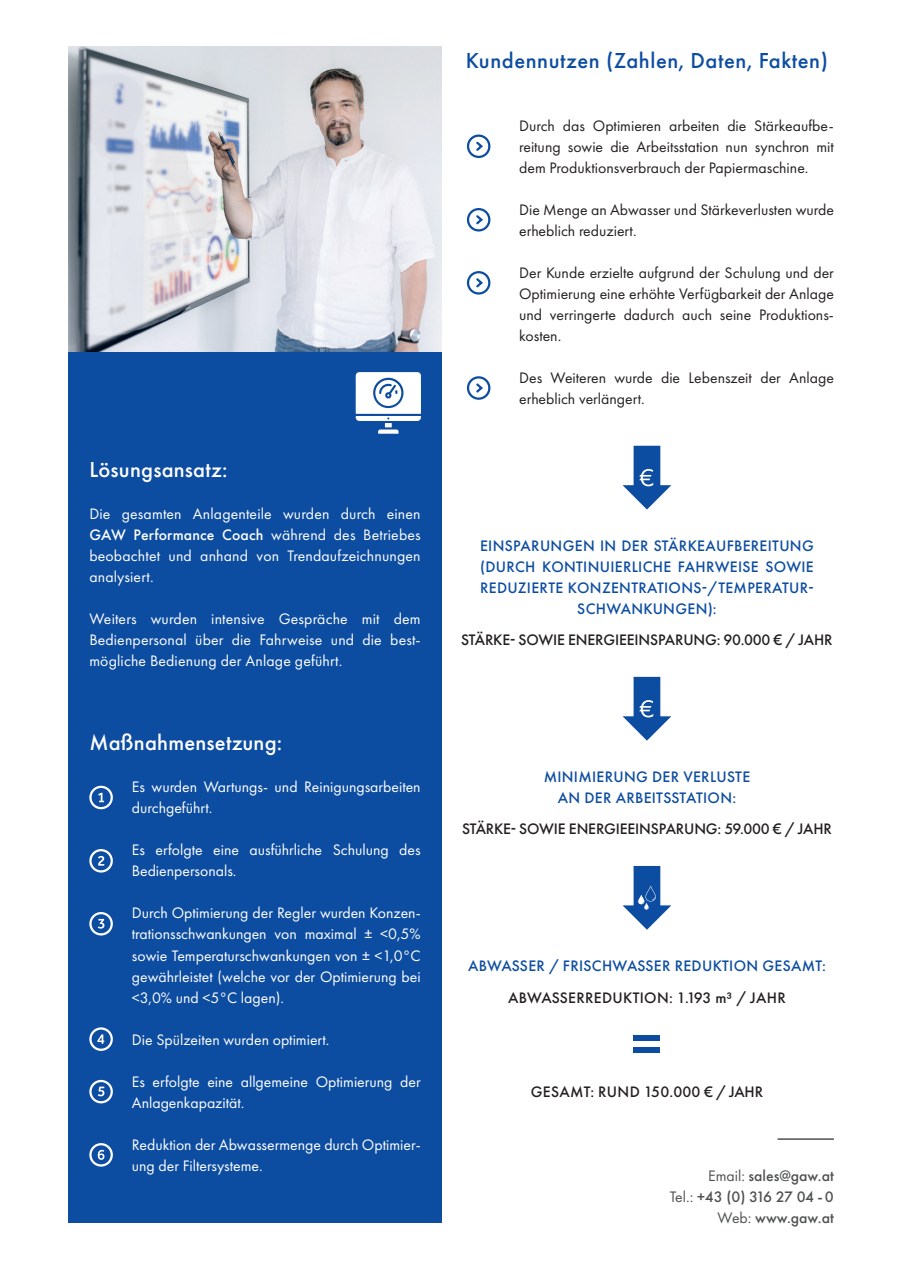
<style>
.page{position:relative;width:902px;height:1272px;background:#fff}
.page>*{position:absolute;margin:0;border:0;box-sizing:border-box;transform-origin:0 0}
.t1{font:500 22.5px "Futura PT";letter-spacing:.025em;color:#0d4da1}
.t2{font:500 22.5px "Futura PT";letter-spacing:.01em;color:#fff}
.t3{font:15.75px/21px "Futura PT";color:#fff}
.t4{font:15.75px/21px "Futura PT";color:#231f20;text-align:justify}
.t5{font:500 15.75px/21px "Futura PT";letter-spacing:.02em;color:#0d4da1;text-align:center}
.t6{font:500 15.75px "Futura PT";letter-spacing:-.01em;color:#231f20}
.t7{font:500 15.75px "Futura PT";letter-spacing:.02em;color:#231f20}
.t8{font:500 15.75px/21px "Futura PT";color:#4f5151;text-align:right}
.s1{font-weight:500}
.s2{font-weight:400}
</style>
<div class="page">
<div style="left:68px;top:351px;width:374px;height:872px;background:#0d4da1"></div>
<img style="left:68px;top:47px;width:374px;height:304px">
<hr style="left:777px;top:1138px;width:56px;height:1px;background:#4f5151">
<svg style="left:355px;top:372px;width:66px;height:62px"></svg>
<div style="left:89px;top:785px;width:24px;height:24px;border:2px solid #fff;border-radius:50%"></div>
<svg style="left:98px;top:792px;width:6px;height:10px"></svg>
<div style="left:89px;top:849px;width:24px;height:23px;border:2px solid #fff;border-radius:50%"></div>
<svg style="left:98px;top:856px;width:6px;height:9px"></svg>
<div style="left:89px;top:912px;width:24px;height:23px;border:2px solid #fff;border-radius:50%"></div>
<svg style="left:98px;top:918px;width:6px;height:10px"></svg>
<div style="left:89px;top:1027px;width:24px;height:23px;border:2px solid #fff;border-radius:50%"></div>
<svg style="left:97px;top:1034px;width:7px;height:9px"></svg>
<div style="left:89px;top:1079px;width:24px;height:24px;border:2px solid #fff;border-radius:50%"></div>
<svg style="left:98px;top:1086px;width:6px;height:10px"></svg>
<div style="left:89px;top:1143px;width:24px;height:23px;border:2px solid #fff;border-radius:50%"></div>
<svg style="left:98px;top:1149px;width:6px;height:10px"></svg>
<div style="left:467px;top:134px;width:23px;height:24px;border:2px solid #0d4da1;border-radius:50%"></div>
<svg style="left:476px;top:141px;width:7px;height:10px"></svg>
<div style="left:467px;top:208px;width:23px;height:23px;border:2px solid #0d4da1;border-radius:50%"></div>
<svg style="left:476px;top:215px;width:7px;height:10px"></svg>
<div style="left:467px;top:271px;width:23px;height:23px;border:2px solid #0d4da1;border-radius:50%"></div>
<svg style="left:476px;top:278px;width:7px;height:10px"></svg>
<div style="left:467px;top:376px;width:23px;height:24px;border:2px solid #0d4da1;border-radius:50%"></div>
<svg style="left:476px;top:383px;width:7px;height:10px"></svg>
<div style="left:633px;top:1035px;width:27px;height:5px;background:#0d4da1"></div>
<div style="left:633px;top:1047px;width:27px;height:6px;background:#0d4da1"></div>
<svg style="left:622px;top:866px;width:49px;height:63px"></svg>
<svg style="left:622px;top:677px;width:49px;height:63px"></svg>
<svg style="left:622px;top:446px;width:49px;height:63px"></svg>
<h1 class="t2" style="left:89px;top:456px;width:140px">Lösungsansatz:</h1>
<p class="t3" style="left:89px;top:503px;width:333px;text-align:justify">Die gesamten Anlagenteile wurden durch einen <span class="s1">GAW Performance Coach</span> während des Betriebes beobachtet und anhand von Trendaufzeichnungen analysiert.</p>
<p class="t3" style="left:89px;top:608px;width:333px;text-align:justify">Weiters wurden intensive Gespräche mit dem Bedienpersonal über die Fahrweise und die best&shy;mögliche Bedienung der Anlage geführt.</p>
<h1 class="t2" style="left:89px;top:729px;width:194px">Maßnahmensetzung:</h1>
<p class="t3" style="left:132px;top:776px;width:290px">Es wurden Wartungs- und Reinigungsarbeiten durchgeführt.</p>
<p class="t3" style="left:132px;top:839px;width:290px">Es erfolgte eine ausführliche Schulung des<br>Bedienpersonals.</p>
<p class="t3" style="left:132px;top:902px;width:290px;text-align:justify">Durch Optimierung der Regler wurden Konzen&shy;trationsschwankungen von maximal ± &lt;0,5% sowie Temperaturschwankungen von ± &lt;1,0°C gewährleistet (welche vor der Optimierung bei &lt;3,0% und &lt;5°C lagen).</p>
<p class="t3" style="left:132px;top:1028px;width:199px">Die Spülzeiten wurden optimiert.</p>
<p class="t3" style="left:132px;top:1070px;width:290px">Es erfolgte eine allgemeine Optimierung der<br>Anlagenkapazität.</p>
<p class="t3" style="left:132px;top:1133px;width:290px">Reduktion der Abwassermenge durch Optimier&shy;ung der Filtersysteme.</p>
<h1 class="t1" style="left:466px;top:46px;width:363px">Kundennutzen (Zahlen, Daten, Fakten)</h1>
<p class="t4" style="left:519px;top:115px;width:316px">Durch das Optimieren arbeiten die Stärkeaufbe&shy;reitung sowie die Arbeitsstation nun synchron mit dem Produktionsverbrauch der Papiermaschine.</p>
<p class="t4" style="left:519px;top:199px;width:316px">Die Menge an Abwasser und Stärkeverlusten wurde erheblich reduziert.</p>
<p class="t4" style="left:519px;top:262px;width:316px">Der Kunde erzielte aufgrund der Schulung und der Optimierung eine erhöhte Verfügbarkeit der Anlage und verringerte dadurch auch seine Produktions&shy;kosten.</p>
<p class="t4" style="left:519px;top:367px;width:316px">Des Weiteren wurde die Lebenszeit der Anlage erheblich verlängert.</p>
<p class="t5" style="left:480px;top:535px;width:335px">EINSPARUNGEN IN DER STÄRKEAUFBEREITUNG (DURCH KONTINUIERLICHE FAHRWEISE SOWIE REDUZIERTE KONZENTRATIONS-/TEMPERATUR-SCHWANKUNGEN):</p>
<p class="t6" style="left:461px;top:630px;width:373px">STÄRKE- SOWIE ENERGIEEINSPARUNG: 90.000 € / JAHR</p>
<p class="t5" style="left:543px;top:766px;width:208px">MINIMIERUNG DER VERLUSTE<br>AN DER ARBEITSSTATION:</p>
<p class="t6" style="left:462px;top:819px;width:371px">STÄRKE- SOWIE ENERGIEEINSPARUNG: 59.000 € / JAHR</p>
<p class="t5" style="left:468px;top:955px;width:359px">ABWASSER / FRISCHWASSER REDUKTION GESAMT:</p>
<p class="t7" style="left:508px;top:987px;width:279px">ABWASSERREDUKTION: 1.193 m³ / JAHR</p>
<p class="t7" style="left:530px;top:1082px;width:234px">GESAMT: RUND 150.000 € / JAHR</p>
<p class="t8" style="left:669px;top:1165px;width:165px"><span class="s2">Email:</span> sales@gaw.at<br><span class="s2">Tel.:</span> +43 (0) 316 27 04 - 0<br><span class="s2">Web:</span> www.gaw.at</p>
</div>
